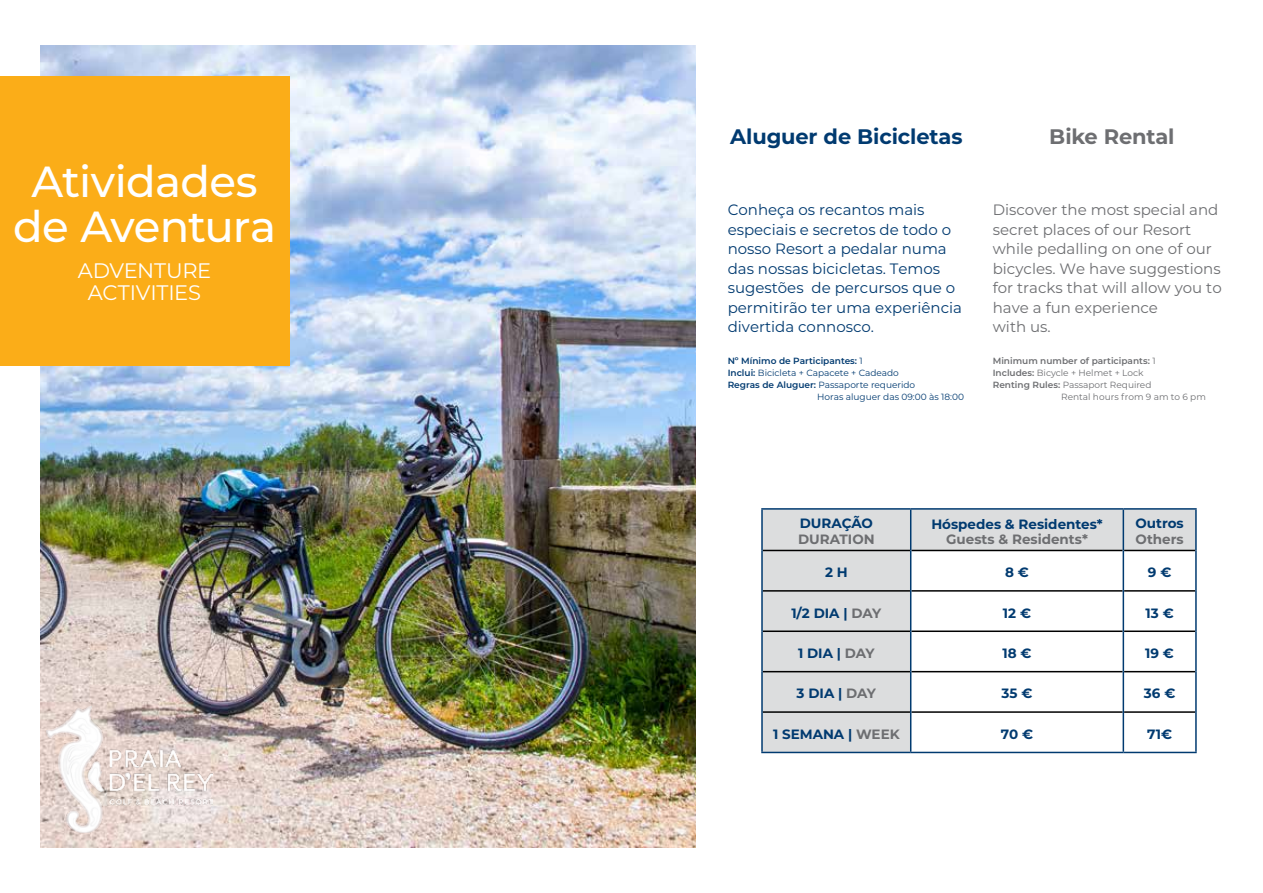
<style>
.page{position:relative;width:1263px;height:893px;background:#fff}
.page>*{position:absolute;margin:0;border:0;box-sizing:border-box;transform-origin:0 0}
.t1{font:500 43.5px/45px "Montserrat";letter-spacing:-.015em;color:#fff;text-align:center}
.t2{font:21px/22.5px "Montserrat";letter-spacing:-.01em;color:#fff;text-align:center}
.t3{font:700 21px "Montserrat";letter-spacing:-.005em;color:#003a70}
.t4{font:700 21px "Montserrat";letter-spacing:-.01em;color:#6d6e71}
.t5{font:15px/19.5px "Montserrat";color:#003a70}
.t6{font:15px/19.5px "Montserrat";color:#6d6e71}
.t7{font:700 13.5px "Montserrat";color:#003a70}
.t8{font:700 13.5px "Montserrat";color:#6d6e71}
.t9{font:9px "Montserrat";color:#003a70}
.t10{font:9px "Montserrat";color:#6d6e71}
.t11{font:600 9px "Montserrat";color:#6d6e71}
.t12{font:600 9px "Montserrat";color:#003a70}
.s1{font-weight:400}
.s2{font-weight:600}
.s3{color:#6d6e71}
</style>
<div class="page">
<div style="left:763px;top:510px;width:432px;height:242px;background:#dcddde"></div>
<svg style="left:911px;top:551px;width:284px;height:201px"></svg>
<hr style="left:763px;top:550px;width:147px;height:1px;background:#000">
<hr style="left:911px;top:550px;width:211px;height:1px;background:#000">
<hr style="left:1124px;top:550px;width:71px;height:1px;background:#000">
<hr style="left:763px;top:590px;width:147px;height:2px;background:#000">
<hr style="left:911px;top:590px;width:211px;height:2px;background:#000">
<hr style="left:1124px;top:590px;width:71px;height:2px;background:#000">
<hr style="left:763px;top:630px;width:147px;height:2px;background:#000">
<hr style="left:911px;top:630px;width:211px;height:2px;background:#000">
<hr style="left:1124px;top:630px;width:71px;height:2px;background:#000">
<hr style="left:763px;top:671px;width:147px;height:1px;background:#000">
<hr style="left:911px;top:671px;width:211px;height:1px;background:#000">
<hr style="left:1124px;top:671px;width:71px;height:1px;background:#000">
<hr style="left:763px;top:711px;width:147px;height:2px;background:#000">
<hr style="left:911px;top:711px;width:211px;height:2px;background:#000">
<hr style="left:1124px;top:711px;width:71px;height:2px;background:#000">
<hr style="left:761px;top:508px;width:150px;height:2px;background:#003a70">
<hr style="left:761px;top:510px;width:2px;height:40px;background:#003a70">
<hr style="left:911px;top:508px;width:212px;height:2px;background:#003a70">
<hr style="left:910px;top:510px;width:1px;height:40px;background:#003a70">
<hr style="left:1123px;top:508px;width:74px;height:2px;background:#003a70">
<hr style="left:1122px;top:510px;width:2px;height:40px;background:#003a70">
<hr style="left:1195px;top:510px;width:2px;height:40px;background:#003a70">
<hr style="left:761px;top:550px;width:2px;height:41px;background:#003a70">
<hr style="left:910px;top:550px;width:1px;height:41px;background:#003a70">
<hr style="left:1122px;top:550px;width:2px;height:41px;background:#003a70">
<hr style="left:1195px;top:550px;width:2px;height:41px;background:#003a70">
<hr style="left:761px;top:591px;width:2px;height:40px;background:#003a70">
<hr style="left:910px;top:591px;width:1px;height:40px;background:#003a70">
<hr style="left:1122px;top:591px;width:2px;height:40px;background:#003a70">
<hr style="left:1195px;top:591px;width:2px;height:40px;background:#003a70">
<hr style="left:761px;top:631px;width:2px;height:41px;background:#003a70">
<hr style="left:910px;top:631px;width:1px;height:41px;background:#003a70">
<hr style="left:1122px;top:631px;width:2px;height:41px;background:#003a70">
<hr style="left:1195px;top:631px;width:2px;height:41px;background:#003a70">
<hr style="left:761px;top:672px;width:2px;height:40px;background:#003a70">
<hr style="left:910px;top:672px;width:1px;height:40px;background:#003a70">
<hr style="left:1122px;top:672px;width:2px;height:40px;background:#003a70">
<hr style="left:1195px;top:672px;width:2px;height:40px;background:#003a70">
<hr style="left:761px;top:712px;width:2px;height:40px;background:#003a70">
<hr style="left:910px;top:712px;width:1px;height:40px;background:#003a70">
<hr style="left:1122px;top:712px;width:2px;height:40px;background:#003a70">
<hr style="left:1195px;top:712px;width:2px;height:40px;background:#003a70">
<hr style="left:761px;top:752px;width:150px;height:1px;background:#003a70">
<hr style="left:911px;top:752px;width:212px;height:1px;background:#003a70">
<hr style="left:1123px;top:752px;width:74px;height:1px;background:#003a70">
<img style="left:40px;top:45px;width:655px;height:803px">
<img style="left:47px;top:706px;width:166px;height:127px">
<div style="left:0;top:77px;width:289px;height:289px;background:#fbad18"></div>
<h1 class="t1" style="left:13px;top:157px;width:265px">Atividades de Aventura</h1>
<h2 class="t2" style="left:78px;top:258px;width:135px">ADVENTURE<br>ACTIVITIES</h2>
<h2 class="t3" style="left:730px;top:121px;width:234px">Aluguer de Bicicletas</h2>
<h2 class="t4" style="left:1049px;top:121px;width:127px">Bike Rental</h2>
<p class="t5" style="left:728px;top:199px;width:236px">Conheça os recantos mais especiais e secretos de todo o nosso Resort a pedalar numa das nossas bicicletas. Temos sugestões de percursos que o permitirão ter uma experiência divertida connosco.</p>
<p class="t6" style="left:993px;top:199px;width:230px">Discover the most special and secret places of our Resort while pedalling on one of our bicycles. We have suggestions for tracks that will allow you to have a fun experience<br>with us.</p>
<p class="t12" style="left:728px;top:354px;width:137px">Nº Mínimo de Participantes: <span class="s1">1</span></p>
<p class="t9" style="left:728px;top:366px;width:173px"><span class="s2">Inclui:</span> Bicicleta + Capacete + Cadeado</p>
<p class="t9" style="left:728px;top:378px;width:189px"><span class="s2">Regras de Aluguer:</span> Passaporte requerido</p>
<p class="t9" style="left:817px;top:390px;width:148px">Horas aluguer das 09:00 às 18:00</p>
<p class="t11" style="left:993px;top:354px;width:164px">Minimum number of participants: <span class="s1">1</span></p>
<p class="t10" style="left:993px;top:366px;width:152px"><span class="s2">Includes:</span> Bicycle + Helmet + Lock</p>
<p class="t10" style="left:993px;top:378px;width:160px"><span class="s2">Renting Rules:</span> Passaport Required</p>
<p class="t10" style="left:1061px;top:390px;width:146px">Rental hours from 9 am to 6 pm</p>
<p class="t7" style="left:800px;top:513px;width:75px">DURAÇÃO</p>
<p class="t8" style="left:798px;top:530px;width:78px">DURATION</p>
<p class="t7" style="left:931px;top:514px;width:173px">Hóspedes &amp; Residentes*</p>
<p class="t8" style="left:946px;top:529px;width:143px">Guests &amp; Residents*</p>
<p class="t7" style="left:1135px;top:513px;width:50px">Outros</p>
<p class="t8" style="left:1135px;top:530px;width:50px">Others</p>
<p class="t7" style="left:825px;top:563px;width:24px">2 H</p>
<p class="t7" style="left:1005px;top:563px;width:25px">8 €</p>
<p class="t7" style="left:1148px;top:563px;width:25px">9 €</p>
<p class="t7" style="left:791px;top:603px;width:92px">1/2 DIA | <span class="s3">DAY</span></p>
<p class="t7" style="left:1003px;top:603px;width:30px">12 €</p>
<p class="t7" style="left:1145px;top:603px;width:30px">13 €</p>
<p class="t7" style="left:798px;top:643px;width:78px">1 DIA | <span class="s3">DAY</span></p>
<p class="t7" style="left:1002px;top:643px;width:31px">18 €</p>
<p class="t7" style="left:1145px;top:643px;width:30px">19 €</p>
<p class="t7" style="left:797px;top:684px;width:81px">3 DIA | <span class="s3">DAY</span></p>
<p class="t7" style="left:1002px;top:684px;width:32px">35 €</p>
<p class="t7" style="left:1144px;top:684px;width:33px">36 €</p>
<p class="t7" style="left:773px;top:724px;width:128px">1 SEMANA | <span class="s3">WEEK</span></p>
<p class="t7" style="left:1001px;top:724px;width:34px">70 €</p>
<p class="t7" style="left:1147px;top:724px;width:26px">71€</p>
</div>
